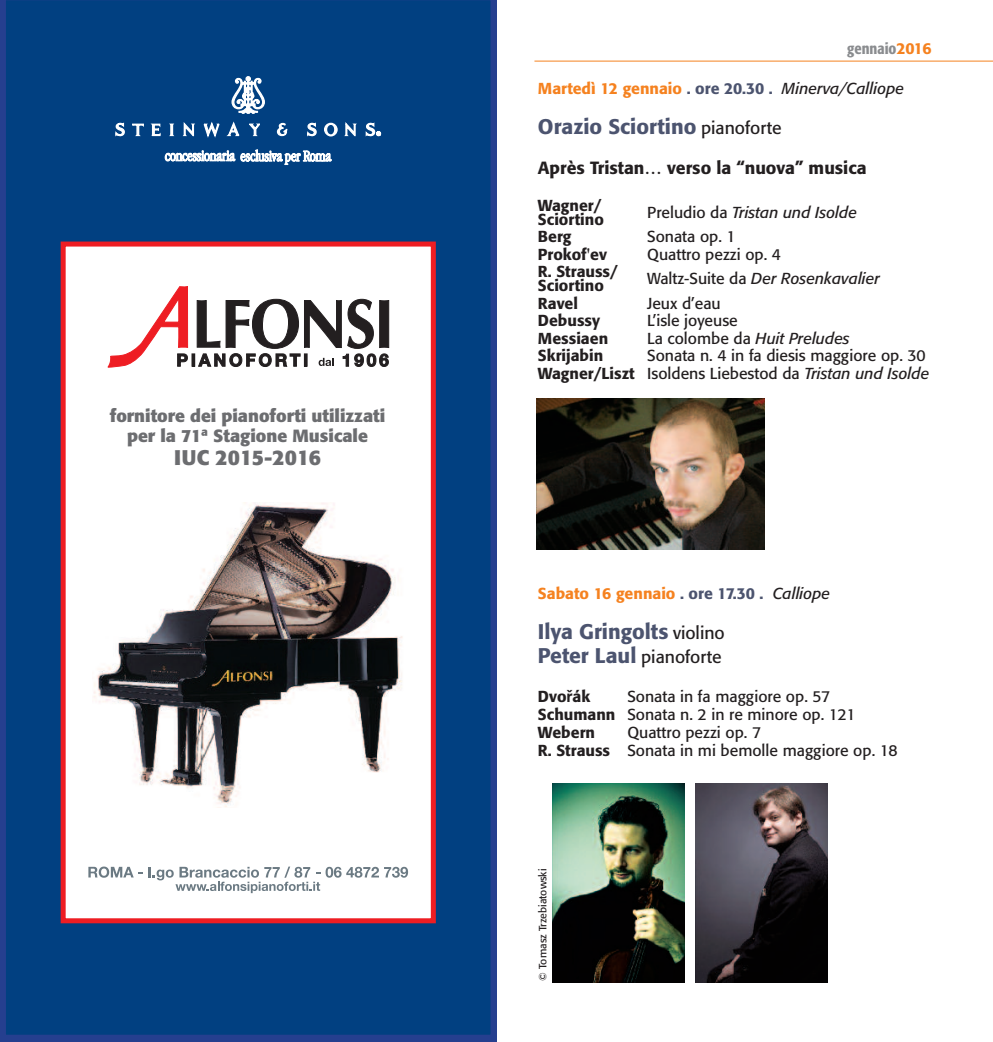
<style>
.page{position:relative;width:993px;height:1042px;background:#fff}
.page>*{position:absolute;margin:0;border:0;box-sizing:border-box;transform-origin:0 0}
.t1{font:500 21px "Formata";color:#4c546f}
.t2{font:700 21px "Formata";color:#6c6d70}
.t3{font:700 17.5px/20.3px "Formata";color:#6c6d70;text-align:center}
.t4{font:500 17.5px "Formata";color:#231f20}
.t5{font:17.5px "Formata";color:#231f20}
.t6{font:15.75px/18.2px "Formata";color:#231f20}
.t7{font:500 15.75px/17.5px "Formata";color:#231f20}
.t8{font:italic 15.75px "Formata";color:#231f20}
.t9{font:500 15.75px "Formata";color:#f58220}
.t10{font:500 condensed 15.75px "Formata";color:#8a8c8f}
.t11{font:10.5px "Formata";color:#231f20}
.s1{font-stretch:normal;color:#f58220}
.s2{color:#4c546f}
.s3{font-weight:400;font-style:italic;color:#231f20}
.s4{font-weight:400;font-size:17.5px;color:#231f20}
.s5{font-style:normal}
.s6{font-weight:500}
.s7{font-style:italic}
.s8{font-weight:500;font-size:21px;color:#4c546f}
.s9{font-family:"Helvetica";font-weight:700}
</style>
<div class="page">
<hr style="left:534px;top:61px;width:458px;height:1px;background:#f58220">
<svg style="left:0;top:0;width:496px;height:1042px;background:#033f81"></svg>
<svg style="left:231px;top:75px;width:34px;height:39px"></svg>
<svg style="left:131px;top:123px;width:13px;height:14px"></svg>
<svg style="left:115px;top:122px;width:10px;height:15px"></svg>
<svg style="left:344px;top:120px;width:12px;height:17px"></svg>
<svg style="left:151px;top:120px;width:187px;height:46px;background:#36689b"></svg>
<svg style="left:365px;top:120px;width:17px;height:18px"></svg>
<div style="left:63px;top:244px;width:370px;height:677px;background:#fff"></div>
<div style="left:61px;top:241px;width:374px;height:682px;border:5px solid #ee1d23"></div>
<svg style="left:88px;top:866px;width:55px;height:12px"></svg>
<svg style="left:149px;top:866px;width:259px;height:27px"></svg>
<svg style="left:108px;top:286px;width:281px;height:82px"></svg>
<img style="left:93px;top:502px;width:310px;height:305px">
<img style="left:552px;top:783px;width:132px;height:199px">
<img style="left:695px;top:783px;width:132px;height:199px">
<img style="left:536px;top:398px;width:228px;height:151px">
<p class="t3" style="left:110px;top:407px;width:277px">fornitore dei pianoforti utilizzati per la 71ª Stagione Musicale</p>
<h1 class="t2" style="left:174px;top:448px;width:148px">IUC 2015-2016</h1>
<p class="t10" style="left:847px;top:43px;width:86px">gennaio<span class="s1">2016</span></p>
<p class="t9" style="left:537px;top:81px;width:367px">Martedì 12 gennaio <span class="s2">. ore 20.30 .</span> <span class="s3">Minerva/Calliope</span></p>
<h1 class="t1" style="left:537px;top:118px;width:245px">Orazio Sciortino <span class="s4">pianoforte</span></h1>
<p class="t4" style="left:537px;top:160px;width:330px">Après Tristan… verso la “nuova” musica</p>
<p class="t7" style="left:537px;top:198px;width:65px">Wagner/</p>
<p class="t8" style="left:647px;top:205px;width:211px"><span class="s5">Preludio da</span> Tristan und Isolde</p>
<p class="t7" style="left:537px;top:212px;width:67px">Sciortino<br>Berg</p>
<p class="t6" style="left:647px;top:229px;width:90px">Sonata op. 1</p>
<p class="t7" style="left:537px;top:247px;width:70px">Prokof'ev</p>
<p class="t6" style="left:647px;top:246px;width:135px">Quattro pezzi op. 4</p>
<p class="t7" style="left:537px;top:264px;width:81px">R. Strauss/</p>
<p class="t8" style="left:647px;top:272px;width:234px"><span class="s5">Waltz-Suite da</span> Der Rosenkavalier</p>
<p class="t7" style="left:538px;top:278px;width:67px">Sciortino<br>Ravel</p>
<p class="t6" style="left:647px;top:295px;width:75px">Jeux d’eau</p>
<p class="t7" style="left:538px;top:313px;width:63px">Debussy</p>
<p class="t6" style="left:647px;top:313px;width:92px">L’isle joyeuse</p>
<p class="t7" style="left:538px;top:331px;width:72px">Messiaen</p>
<p class="t8" style="left:647px;top:331px;width:204px"><span class="s5">La colombe da</span> Huit Preludes</p>
<p class="t7" style="left:538px;top:348px;width:67px">Skrijabin</p>
<p class="t6" style="left:538px;top:348px;width:392px;line-height:17.5px;text-align:right">Sonata n. 4 in fa diesis maggiore op. 30<br><span class="s6">Wagner/Liszt</span> Isoldens Liebestod da <span class="s7">Tristan und Isolde</span></p>
<p class="t9" style="left:537px;top:586px;width:293px">Sabato 16 gennaio <span class="s2">. ore 17.30 .</span> <span class="s3">Calliope</span></p>
<h1 class="t1" style="left:537px;top:623px;width:188px">Ilya Gringolts <span class="s4">violino</span></h1>
<p class="t5" style="left:537px;top:650px;width:185px"><span class="s8">Peter Laul</span> pianoforte</p>
<p class="t7" style="left:537px;top:688px;width:54px">Dvo<span class="s9">ř</span>ák</p>
<p class="t6" style="left:537px;top:688px;width:319px;text-indent:89px">Sonata in fa maggiore op. 57<br><span class="s6">Schumann</span> Sonata n. 2 in re minore op. 121<br><span class="s6">Webern</span></p>
<p class="t6" style="left:538px;top:724px;width:361px;text-indent:89px">Quattro pezzi op. 7<br><span class="s6">R. Strauss</span> Sonata in mi bemolle maggiore op. 18</p>
<p class="t11" style="left:538px;top:980px;width:113px;rotate:-90deg">© Tomasz Trzebiatowski</p>
</div>
